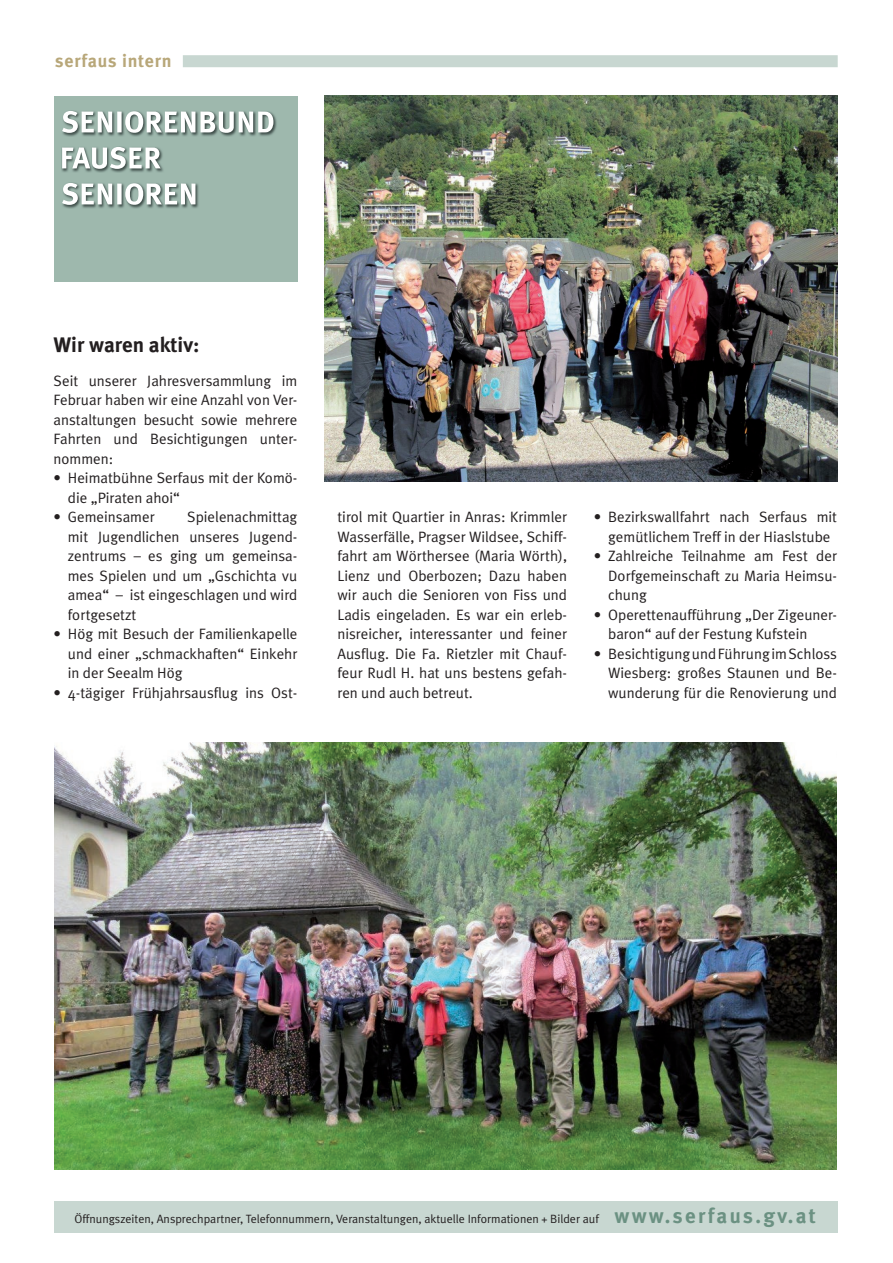
<style>
.page{position:relative;width:893px;height:1263px;background:#fff}
.page>*{position:absolute;margin:0;border:0;box-sizing:border-box;transform-origin:0 0}
.t1{font:700 21px "Meta Plus";color:#231f20}
.t2{font:700 18px "Meta Plus";letter-spacing:.04em;color:#b8a779}
.t3{font:15px/19.5px "Meta Plus Normal";color:#231f20;text-align:justify}
.t4{font:12px "Meta Plus Normal";color:#231f20}
.s1{font-family:"Meta Plus";font-weight:700;font-size:21px;color:#6b9182}
</style>
<div class="page">
<div style="left:183px;top:55px;width:655px;height:12px;background:#c8d7d1"></div>
<div style="left:54px;top:1202px;width:783px;height:31px;background:#c8d7d1"></div>
<div style="left:54px;top:96px;width:243px;height:186px;background:#9eb8ad"></div>
<img style="left:62px;top:110px;width:215px;height:27px">
<svg style="left:62px;top:111px;width:211px;height:22px"></svg>
<img style="left:61px;top:146px;width:102px;height:27px">
<svg style="left:62px;top:147px;width:99px;height:22px"></svg>
<img style="left:62px;top:182px;width:137px;height:27px">
<svg style="left:62px;top:183px;width:133px;height:22px"></svg>
<img style="left:54px;top:742px;width:782px;height:427px">
<img style="left:324px;top:96px;width:514px;height:385px">
<p class="t2" style="left:55px;top:50px;width:118px">serfaus intern</p>
<h1 class="t1" style="left:54px;top:333px;width:147px">Wir waren aktiv:</h1>
<p class="t3" style="left:54px;top:370px;width:245px">Seit unserer Jahresversammlung im Februar haben wir eine Anzahl von Ver&shy;anstaltungen besucht sowie mehrere Fahrten und Besichtigungen unter&shy;nommen:</p>
<p class="t3" style="left:68px;top:468px;width:231px;text-indent:-14px">• Heimatbühne Serfaus mit der Komö&shy;die „Piraten ahoi“</p>
<p class="t3" style="left:54px;top:507px;width:103px">• Gemeinsamer</p>
<p class="t3" style="left:68px;top:507px;width:231px;text-indent:119px">Spielenachmittag mit Jugendlichen unseres Jugend&shy;zentrums – es ging um gemeinsa&shy;mes Spielen und um „Gschichta vu amea“ – ist eingeschlagen und wird fortgesetzt</p>
<p class="t3" style="left:68px;top:624px;width:231px;text-indent:-14px">• Hög mit Besuch der Familienkapelle und einer „schmackhaften“ Einkehr in der Seealm Hög</p>
<p class="t3" style="left:54px;top:682px;width:245px">• 4-tägiger Frühjahrsausflug ins Ost-</p>
<p class="t3" style="left:337px;top:507px;width:231px">tirol mit Quartier in Anras: Krimmler Wasserfälle, Pragser Wildsee, Schiff&shy;fahrt am Wörthersee (Maria Wörth), Lienz und Oberbozen; Dazu haben wir auch die Senioren von Fiss und Ladis eingeladen. Es war ein erleb&shy;nisreicher, interessanter und feiner Ausflug. Die Fa. Rietzler mit Chauf&shy;feur Rudl H. hat uns bestens gefah&shy;ren und auch betreut.</p>
<p class="t3" style="left:594px;top:507px;width:245px;text-align:center">• Bezirkswallfahrt nach Serfaus mit gemütlichem Treff in der Hiaslstube</p>
<p class="t3" style="left:608px;top:546px;width:230px;text-indent:-14px">• Zahlreiche Teilnahme am Fest der Dorfgemeinschaft zu Maria Heimsu&shy;chung</p>
<p class="t3" style="left:608px;top:604px;width:230px;text-indent:-14px">• Operettenaufführung „Der Zigeuner&shy;baron“ auf der Festung Kufstein</p>
<p class="t3" style="left:608px;top:643px;width:230px;text-indent:-14px">• Besichtigung und Führung im Schloss Wiesberg: großes Staunen und Be&shy;wunderung für die Renovierung und</p>
<p class="t4" style="left:74px;top:1212px;width:743px">Öffnungszeiten, Ansprechpartner, Telefonnummern, Veranstaltungen, aktuelle Informationen + Bilder auf <span class="s1">www.serfaus.gv.at</span></p>
</div>
